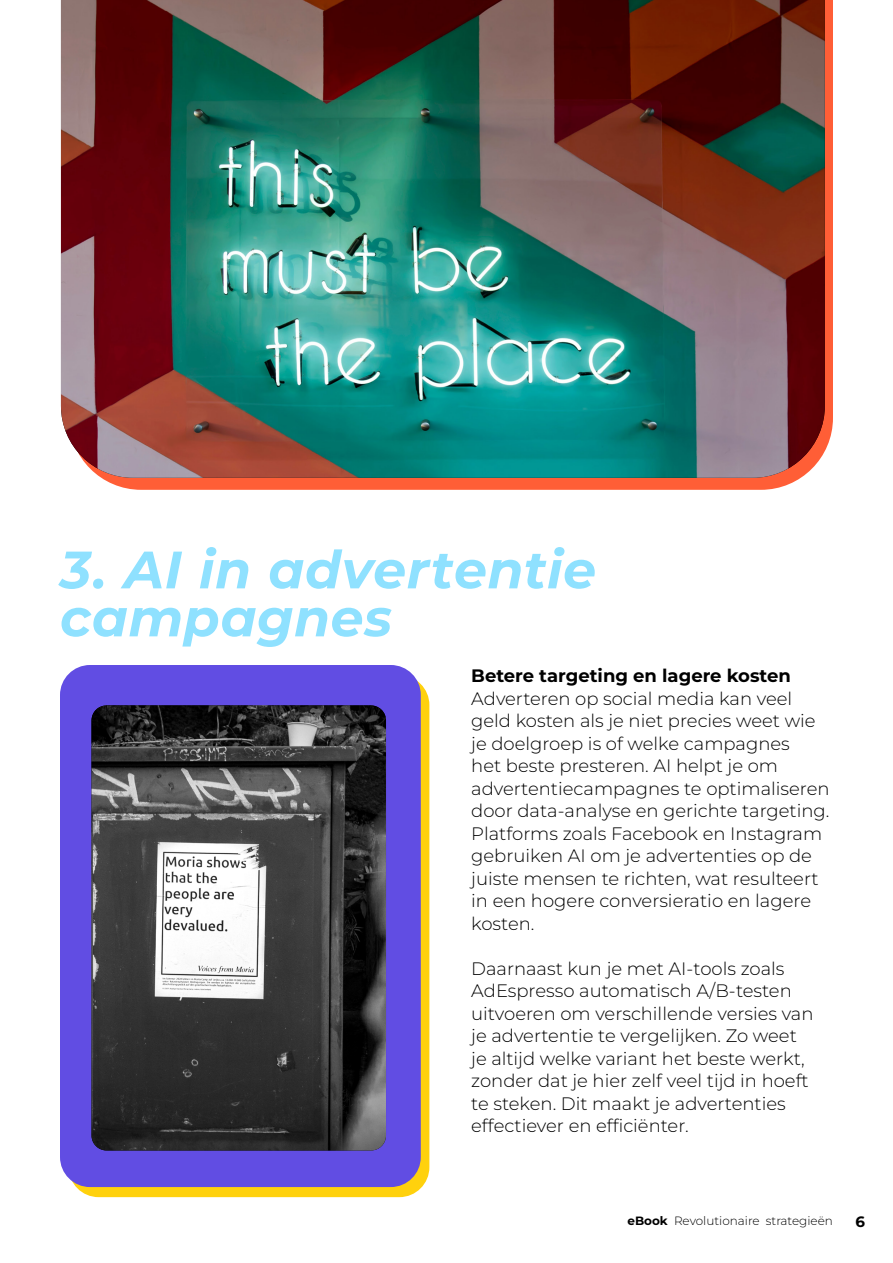
<style>
.page{position:relative;width:893px;height:1263px;background:#fff}
.page>*{position:absolute;margin:0;border:0;box-sizing:border-box;transform-origin:0 0}
.t1{font:italic 700 52.5px/48px "Montserrat";letter-spacing:.005em;color:#8fe1ff}
.t2{font:300 18px/22.5px "Montserrat";color:#000}
.t3{font:700 18px "Montserrat";color:#000}
.t4{font:700 15px "Montserrat";color:#000}
.t5{font:300 12px "Montserrat";color:#000}
.s1{font-weight:700}
</style>
<div class="page">
<div style="left:69px;top:675px;width:360px;height:522px;background:#ffd10d;border-radius:30px"></div>
<svg style="left:102px;top:0;width:731px;height:490px;background:#ff6c47"></svg>
<img style="left:61px;top:0;width:764px;height:478px">
<div style="left:60px;top:665px;width:361px;height:522px;background:#614de3;border-radius:30px"></div>
<img style="left:92px;top:705px;width:294px;height:445px">
<h1 class="t1" style="left:60px;top:549px;width:538px">3. AI in advertentie campagnes</h1>
<p class="t3" style="left:471px;top:668px;width:321px">Betere targeting en lagere kosten</p>
<p class="t2" style="left:471px;top:688px;width:360px">Adverteren op social media kan veel geld kosten als je niet precies weet wie je doelgroep is of welke campagnes<br>het beste presteren. AI helpt je om advertentiecampagnes te optimaliseren door data-analyse en gerichte targeting.<br>Platforms zoals Facebook en Instagram gebruiken AI om je advertenties op de juiste mensen te richten, wat resulteert in een hogere conversieratio en lagere kosten.</p>
<p class="t2" style="left:471px;top:958px;width:344px">Daarnaast kun je met AI-tools zoals AdEspresso automatisch A/B-testen uitvoeren om verschillende versies van je advertentie te vergelijken. Zo weet je altijd welke variant het beste werkt, zonder dat je hier zelf veel tijd in hoeft te steken. Dit maakt je advertenties effectiever en efficiënter.</p>
<p class="t5" style="left:627px;top:1215px;width:207px"><span class="s1">eBook</span> Revolutionaire strategieën</p>
<p class="t4" style="left:855px;top:1215px;width:11px">6</p>
</div>
